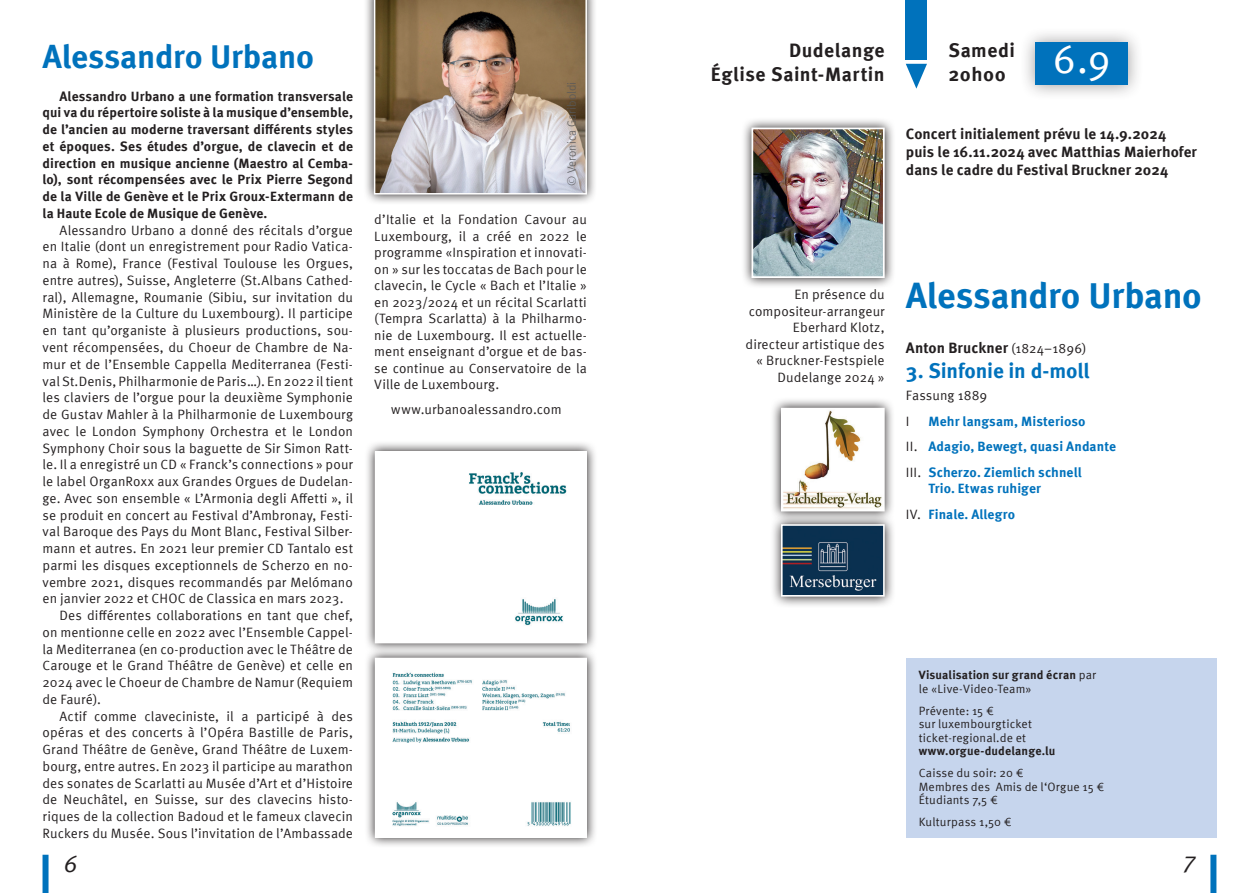
<style>
.page{position:relative;width:1259px;height:893px;background:#fff}
.page>*{position:absolute;margin:0;border:0;box-sizing:border-box;transform-origin:0 0}
.t1{font:700 36px "Meta Pro";letter-spacing:-.01em;color:#0072bc}
.t2{font:700 33px "Meta Pro";letter-spacing:-.01em;color:#0072bc}
.t3{font:italic 24px "Meta Pro";color:#231f20}
.t4{font:700 21px "Meta Pro";letter-spacing:-.01em;color:#0072bc}
.t5{font:700 19.5px/24px "Meta Pro";letter-spacing:.025em;color:#231f20;text-align:right}
.t6{font:700 15px/18px "Meta Pro";color:#231f20}
.t7{font:13.5px/16.5px "Meta Pro";letter-spacing:.005em;color:#231f20;text-align:justify}
.t8{font:700 13.5px/16.8px "Meta Pro";letter-spacing:.01em;color:#231f20;text-align:justify}
.t9{font:700 13.5px/25.5px "Meta Pro";letter-spacing:.005em;color:#0072bc}
.t10{font:12px/13.5px "Meta Pro";letter-spacing:.01em;color:#231f20}
.t11{font:700 12px/13.5px "Meta Pro";letter-spacing:.01em;color:#231f20}
.t12{font:300 12px "Meta Pro";letter-spacing:.01em;color:#57585a}
.s1{font-weight:400;font-size:13.5px}
.s2{font-weight:400;color:#231f20}
.s3{font-weight:400}
</style>
<div class="page">
<div style="left:1210px;top:855px;width:6px;height:38px;background:#0072bc"></div>
<div style="left:43px;top:855px;width:6px;height:38px;background:#0072bc"></div>
<svg style="left:366px;top:0;width:229px;height:203px;background:#cdcccc"></svg>
<img style="left:374px;top:0;width:213px;height:195px">
<svg style="left:367px;top:443px;width:228px;height:204px"></svg>
<img style="left:377px;top:453px;width:208px;height:188px">
<svg style="left:367px;top:647px;width:228px;height:199px"></svg>
<img style="left:377px;top:660px;width:208px;height:176px">
<div style="left:905px;top:0;width:22px;height:60px;background:#0072bc"></div>
<svg style="left:906px;top:64px;width:21px;height:25px"></svg>
<div style="left:1019px;top:27px;width:124px;height:74px;background:#231f20;opacity:.45"></div>
<div style="left:1035px;top:43px;width:93px;height:42px;background:#0072bc"></div>
<div style="left:906px;top:658px;width:310px;height:180px;background:#c6d5ed"></div>
<svg style="left:744px;top:120px;width:149px;height:166px;background:#cccbcb"></svg>
<img style="left:754px;top:131px;width:127px;height:144px">
<div style="left:751px;top:128px;width:133px;height:150px;border:2px solid #fff"></div>
<svg style="left:773px;top:400px;width:120px;height:113px"></svg>
<img style="left:784px;top:411px;width:97px;height:97px">
<svg style="left:773px;top:513px;width:120px;height:93px;background:#cccbcb"></svg>
<img style="left:784px;top:527px;width:97px;height:67px">
<div style="left:781px;top:524px;width:103px;height:73px;border:2px solid #fff"></div>
<h2 class="t2" style="left:43px;top:30px;width:273px">Alessandro Urbano</h2>
<p class="t8" style="left:43px;top:87px;width:312px;text-indent:17px">Alessandro Urbano a une formation transversale qui va du répertoire soliste à la musique d’ensemble, de l’ancien au moderne traversant différents styles et époques. Ses études d’orgue, de clavecin et de direction en musique ancienne (Maestro al Cemba&shy;lo), sont récompensées avec le Prix Pierre Segond de la Ville de Genève et le Prix Groux-Extermann de la Haute Ecole de Musique de Genève.</p>
<p class="t7" style="left:60px;top:221px;width:295px">Alessandro Urbano a donné des récitals d’orgue</p>
<p class="t7" style="left:43px;top:238px;width:312px">en Italie (dont un enregistrement pour Radio Vatica-</p>
<p class="t7" style="left:43px;top:254px;width:312px">na à Rome), France (Festival Toulouse les Orgues,</p>
<p class="t7" style="left:43px;top:271px;width:312px">entre autres), Suisse, Angleterre (St.Albans Cathed-</p>
<p class="t7" style="left:43px;top:288px;width:312px">ral), Allemagne, Roumanie (Sibiu, sur invitation du</p>
<p class="t7" style="left:43px;top:305px;width:312px">Ministère de la Culture du Luxembourg). Il participe</p>
<p class="t7" style="left:43px;top:321px;width:312px">en tant qu’organiste à plusieurs productions, sou-</p>
<p class="t7" style="left:43px;top:338px;width:312px">vent récompensées, du Choeur de Chambre de Na-</p>
<p class="t7" style="left:43px;top:355px;width:312px">mur et de l’Ensemble Cappella Mediterranea (Festi-</p>
<p class="t7" style="left:43px;top:372px;width:312px">val St.Denis, Philharmonie de Paris…). En 2022 il tient</p>
<p class="t7" style="left:43px;top:388px;width:312px">les claviers de l’orgue pour la deuxième Symphonie</p>
<p class="t7" style="left:43px;top:405px;width:312px">de Gustav Mahler à la Philharmonie de Luxembourg</p>
<p class="t7" style="left:43px;top:422px;width:312px">avec le London Symphony Orchestra et le London</p>
<p class="t7" style="left:43px;top:439px;width:312px">Symphony Choir sous la baguette de Sir Simon Ratt-</p>
<p class="t7" style="left:43px;top:455px;width:312px">le. Il a enregistré un CD « Franck’s connections » pour</p>
<p class="t7" style="left:43px;top:472px;width:312px">le label OrganRoxx aux Grandes Orgues de Dudelan-</p>
<p class="t7" style="left:43px;top:489px;width:312px">ge. Avec son ensemble « L’Armonia degli Affetti », il</p>
<p class="t7" style="left:43px;top:506px;width:312px">se produit en concert au Festival d’Ambronay, Festi-</p>
<p class="t7" style="left:43px;top:522px;width:312px">val Baroque des Pays du Mont Blanc, Festival Silber-</p>
<p class="t7" style="left:43px;top:539px;width:312px">mann et autres. En 2021 leur premier CD Tantalo est</p>
<p class="t7" style="left:43px;top:556px;width:312px">parmi les disques exceptionnels de Scherzo en no-</p>
<p class="t7" style="left:43px;top:573px;width:312px">vembre 2021, disques recommandés par Melómano</p>
<p class="t7" style="left:43px;top:589px;width:302px">en janvier 2022 et CHOC de Classica en mars 2023.</p>
<p class="t7" style="left:60px;top:606px;width:295px">Des différentes collaborations en tant que chef,</p>
<p class="t7" style="left:43px;top:623px;width:312px">on mentionne celle en 2022 avec l’Ensemble Cappel-</p>
<p class="t7" style="left:43px;top:640px;width:312px">la Mediterranea (en co-production avec le Théâtre de</p>
<p class="t7" style="left:43px;top:656px;width:312px">Carouge et le Grand Théâtre de Genève) et celle en</p>
<p class="t7" style="left:43px;top:673px;width:312px">2024 avec le Choeur de Chambre de Namur (Requiem</p>
<p class="t7" style="left:43px;top:690px;width:60px">de Fauré).</p>
<p class="t7" style="left:60px;top:707px;width:295px">Actif comme claveciniste, il a participé à des</p>
<p class="t7" style="left:43px;top:723px;width:312px">opéras et des concerts à l’Opéra Bastille de Paris,</p>
<p class="t7" style="left:43px;top:740px;width:312px">Grand Théâtre de Genève, Grand Théâtre de Luxem-</p>
<p class="t7" style="left:43px;top:757px;width:312px">bourg, entre autres. En 2023 il participe au marathon</p>
<p class="t7" style="left:43px;top:774px;width:312px">des sonates de Scarlatti au Musée d’Art et d’Histoire</p>
<p class="t7" style="left:43px;top:791px;width:312px">de Neuchâtel, en Suisse, sur des clavecins histo-</p>
<p class="t7" style="left:43px;top:807px;width:312px">riques de la collection Badoud et le fameux clavecin</p>
<p class="t7" style="left:43px;top:824px;width:312px">Ruckers du Musée. Sous l’invitation de l’Ambassade</p>
<p class="t12" style="left:563px;top:186px;width:106px;rotate:-90deg">© Veronica Gariboldi</p>
<p class="t7" style="left:374px;top:210px;width:214px">d’Italie et la Fondation Cavour au Luxembourg, il a créé en 2022 le programme «Inspiration et innovati&shy;on » sur les toccatas de Bach pour le clavecin, le Cycle « Bach et l’Italie » en 2023/2024 et un récital Scarlatti (Tempra Scarlatta) à la Philharmo&shy;nie de Luxembourg. Il est actuelle&shy;ment enseignant d’orgue et de bas&shy;se continue au Conservatoire de la Ville de Luxembourg.</p>
<p class="t7" style="left:391px;top:400px;width:172px">www.urbanoalessandro.com</p>
<h3 class="t5" style="left:711px;top:37px;width:175px">Dudelange<br>Église Saint-Martin</h3>
<h3 class="t5" style="left:948px;top:37px;width:164px;text-align:left">Samedi<br>20h00 <sup>6.9</sup></h3>
<p class="t6" style="left:906px;top:124px;width:292px">Concert initialement prévu le 14.9.2024 puis le 16.11.2024 avec Matthias Maierhofer dans le cadre du Festival Bruckner 2024</p>
<p class="t7" style="left:745px;top:286px;width:141px;text-align:right">En présence du compositeur-arrangeur<br>Eberhard Klotz, directeur artistique des « Bruckner-Festspiele<br>Dudelange 2024 »</p>
<h1 class="t1" style="left:906px;top:267px;width:297px">Alessandro Urbano</h1>
<p class="t6" style="left:906px;top:337px;width:182px">Anton Bruckner <span class="s1">(1824–1896)</span></p>
<h3 class="t4" style="left:906px;top:354px;width:185px">3. Sinfonie in d-moll</h3>
<p class="t7" style="left:906px;top:382px;width:83px;line-height:25.5px">Fassung 1889<br>I</p>
<p class="t9" style="left:906px;top:407px;width:211px;text-indent:23px">Mehr langsam, Misterioso<br><span class="s2">II.</span> Adagio, Bewegt, quasi Andante<br><span class="s2">III.</span> Scherzo. Ziemlich schnell</p>
<p class="t9" style="left:906px;top:475px;width:136px;text-indent:23px">Trio. Etwas ruhiger<br><span class="s2">IV.</span> Finale. Allegro</p>
<p class="t11" style="left:918px;top:667px;width:179px">Visualisation sur grand écran <span class="s3">par le «Live-Video-Team»</span></p>
<p class="t10" style="left:918px;top:703px;width:115px">Prévente: 15 €<br>sur luxembourgticket ticket-regional.de et</p>
<p class="t11" style="left:918px;top:743px;width:138px">www.orgue-dudelange.lu</p>
<p class="t10" style="left:918px;top:765px;width:187px">Caisse du soir: 20 €<br>Membres des Amis de l‘Orgue 15 €<br>Étudiants 7,5 €</p>
<p class="t10" style="left:918px;top:814px;width:95px">Kulturpass 1,50 €</p>
<h3 class="t3" style="left:64px;top:845px;width:15px">6</h3>
<h3 class="t3" style="left:1181px;top:845px;width:15px">7</h3>
</div>
